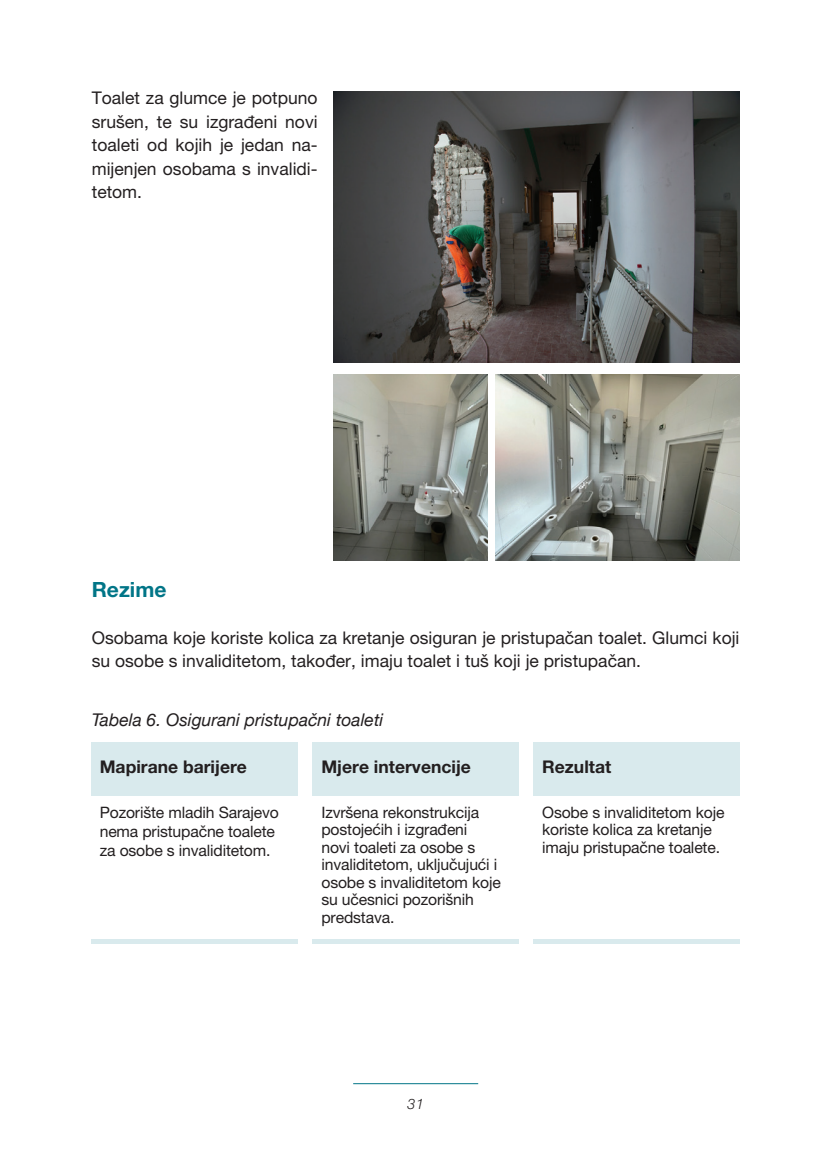
<style>
.page{position:relative;width:819px;height:1166px;background:#fff}
.page>*{position:absolute;margin:0;border:0;box-sizing:border-box;transform-origin:0 0}
.t1{font:700 21px "Helvetica Neue LT Pro";color:#017587}
.t2{font:17.5px/23.4px "Helvetica Neue LT Pro";color:#231f20;text-align:justify}
.t3{font:700 17.5px "Helvetica Neue LT Pro";color:#231f20}
.t4{font:italic 17.5px "Helvetica Neue";color:#231f20}
.t5{font:15.75px/17.5px "Helvetica Neue LT Pro";letter-spacing:-.01em;color:#231f20}
.t6{font:italic 300 14px "Helvetica Neuee Text Pro";color:#231f20}
</style>
<div class="page">
<hr style="left:353px;top:1083px;width:125px;height:1px;background:#017587">
<div style="left:92px;top:742px;width:206px;height:53px;background:#d9eaed"></div>
<div style="left:312px;top:742px;width:207px;height:53px;background:#d9eaed"></div>
<div style="left:533px;top:742px;width:206px;height:53px;background:#d9eaed"></div>
<div style="left:92px;top:938px;width:206px;height:5px;background:#d9eaed"></div>
<div style="left:312px;top:938px;width:207px;height:5px;background:#d9eaed"></div>
<div style="left:533px;top:938px;width:206px;height:5px;background:#d9eaed"></div>
<img style="left:334px;top:92px;width:405px;height:270px">
<img style="left:334px;top:374px;width:154px;height:187px">
<img style="left:495px;top:374px;width:244px;height:187px">
<p class="t2" style="left:92px;top:86px;width:227px">Toalet za glumce je potpuno srušen, te su izgrađeni novi toaleti od kojih je jedan na&shy;mijenjen osobama s invalidi&shy;tetom.</p>
<h1 class="t1" style="left:92px;top:576px;width:76px">Rezime</h1>
<p class="t2" style="left:92px;top:625px;width:649px">Osobama koje koriste kolica za kretanje osiguran je pristupačan toalet. Glumci koji su osobe s invaliditetom, također, imaju toalet i tuš koji je pristupačan.</p>
<p class="t4" style="left:92px;top:707px;width:293px">Tabela 6. Osigurani pristupačni toaleti</p>
<p class="t3" style="left:100px;top:756px;width:149px">Mapirane barijere</p>
<p class="t5" style="left:100px;top:802px;width:181px;line-height:18.9px">Pozorište mladih Sarajevo nema pristupačne toalete za osobe s invaliditetom.</p>
<p class="t3" style="left:321px;top:756px;width:151px">Mjere intervencije</p>
<p class="t5" style="left:321px;top:803px;width:181px">Izvršena rekonstrukcija postojećih i izgrađeni<br>novi toaleti za osobe s invaliditetom, uključujući i osobe s invaliditetom koje su učesnici pozorišnih predstava.</p>
<p class="t3" style="left:542px;top:756px;width:71px">Rezultat</p>
<p class="t5" style="left:542px;top:803px;width:184px">Osobe s invaliditetom koje koriste kolica za kretanje imaju pristupačne toalete.</p>
<p class="t6" style="left:407px;top:1095px;width:18px">31</p>
</div>
